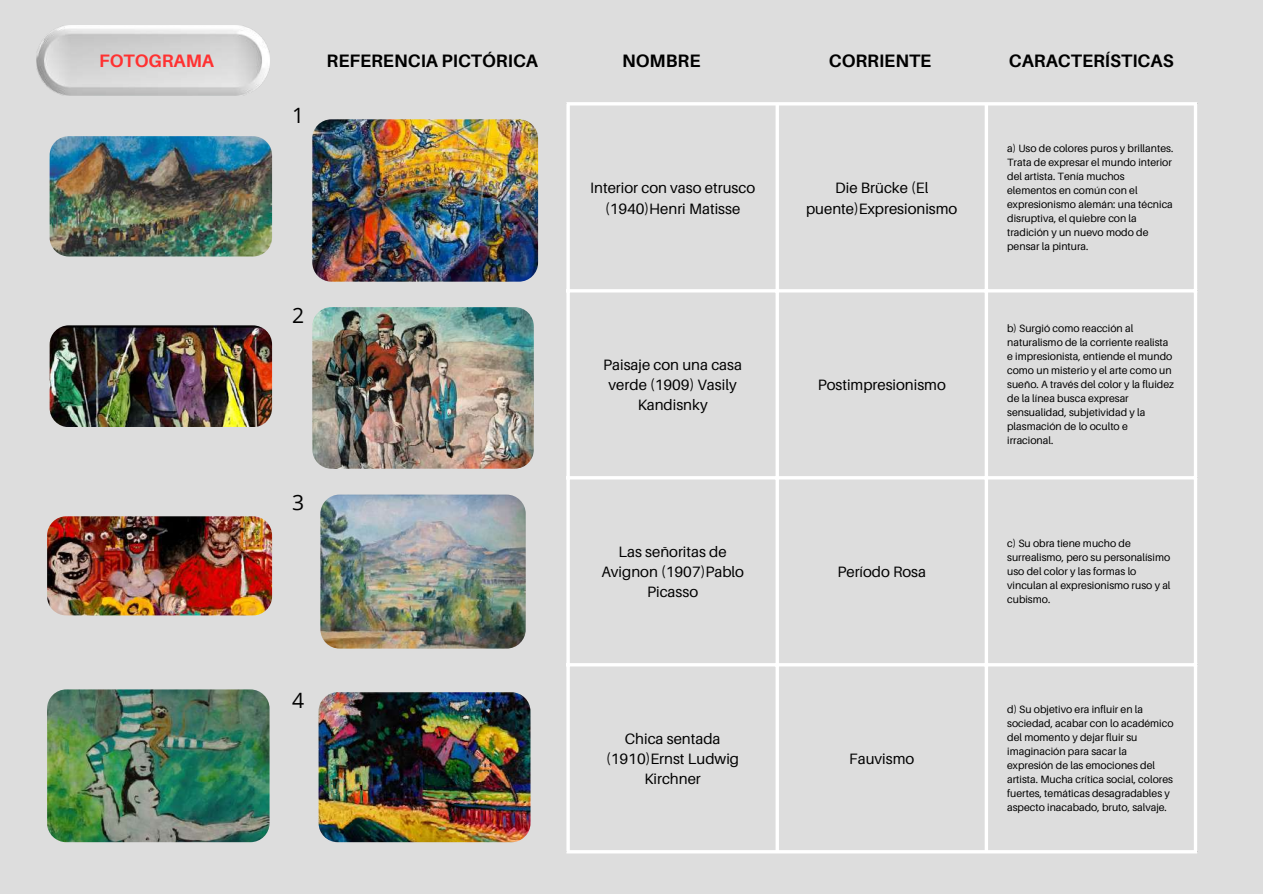
<style>
.page{position:relative;width:1263px;height:894px;background:#fff}
.page>*{position:absolute;margin:0;border:0;box-sizing:border-box;transform-origin:0 0}
.t1{font:21.15px "Open Sans";color:#000}
.t2{font:700 18px "Aileron";color:#000}
.t3{font:700 18px "Aileron";color:#ff3131}
.t4{font:15px/20.2px "Aileron";color:#000;text-align:center}
.t5{font:10.5px/14.1px "Aileron";color:#000}
</style>
<div class="page">
<div style="left:0;top:0;width:1263px;height:893px;background:#ddd"></div>
<svg style="left:566px;top:105px;width:4px;height:744px;background:#f9f9f9"></svg>
<svg style="left:775px;top:105px;width:4px;height:744px;fill:#fff"></svg>
<hr style="left:985px;top:105px;width:3px;height:744px;background:#fff">
<hr style="left:1194px;top:105px;width:3px;height:744px;background:#fff">
<hr style="left:566px;top:102px;width:631px;height:3px;background:#fff">
<hr style="left:566px;top:289px;width:631px;height:3px;background:#fff">
<hr style="left:566px;top:476px;width:631px;height:3px;background:#fff">
<hr style="left:566px;top:663px;width:631px;height:3px;background:#fff">
<svg style="left:566px;top:849px;width:631px;height:4px;fill:#fff"></svg>
<img style="left:312px;top:119px;width:226px;height:162px;border-radius:19px">
<img style="left:312px;top:307px;width:222px;height:161px;border-radius:19px">
<img style="left:320px;top:494px;width:205px;height:154px;border-radius:19px">
<img style="left:319px;top:692px;width:211px;height:149px;border-radius:19px">
<img style="left:47px;top:516px;width:225px;height:99px;border-radius:19px">
<img style="left:47px;top:689px;width:223px;height:152px;border-radius:19px">
<img style="left:50px;top:325px;width:222px;height:101px;border-radius:19px">
<img style="left:50px;top:136px;width:222px;height:120px;border-radius:19px">
<img style="left:36px;top:25px;width:233px;height:70px">
<h2 class="t3" style="left:99px;top:50px;width:116px">FOTOGRAMA</h2>
<h2 class="t2" style="left:327px;top:50px;width:213px">REFERENCIA PICTÓRICA</h2>
<h2 class="t2" style="left:622px;top:50px;width:80px">NOMBRE</h2>
<h2 class="t2" style="left:829px;top:50px;width:104px">CORRIENTE</h2>
<h2 class="t2" style="left:1009px;top:50px;width:166px">CARACTERÍSTICAS</h2>
<h1 class="t1" style="left:292px;top:100px;width:14px">1</h1>
<h1 class="t1" style="left:292px;top:300px;width:14px">2</h1>
<h1 class="t1" style="left:292px;top:487px;width:14px">3</h1>
<h1 class="t1" style="left:292px;top:685px;width:14px">4</h1>
<h3 class="t4" style="left:590px;top:177px;width:166px">Interior con vaso etrusco (1940)Henri Matisse</h3>
<h3 class="t4" style="left:806px;top:177px;width:153px">Die Brücke (El puente)Expresionismo</h3>
<h3 class="t4" style="left:603px;top:354px;width:140px">Paisaje con una casa verde (1909) Vasily<br>Kandisnky</h3>
<h3 class="t4" style="left:601px;top:541px;width:144px">Las señoritas de<br>Avignon (1907)Pablo<br>Picasso</h3>
<h3 class="t4" style="left:606px;top:727px;width:134px">Chica sentada (1910)Ernst Ludwig<br>Kirchner</h3>
<h3 class="t4" style="left:818px;top:374px;width:130px">Postimpresionismo</h3>
<h3 class="t4" style="left:837px;top:561px;width:90px">Período Rosa</h3>
<h3 class="t4" style="left:849px;top:748px;width:67px">Fauvismo</h3>
<p class="t5" style="left:1007px;top:141px;width:168px">a) Uso de colores puros y brillantes.<br>Trata de expresar el mundo interior del artista. Tenía muchos elementos en común con el expresionismo alemán: una técnica disruptiva, el quiebre con la tradición y un nuevo modo de pensar la pintura.</p>
<p class="t5" style="left:1007px;top:321px;width:168px">b) Surgió como reacción al naturalismo de la corriente realista e impresionista, entiende el mundo como un misterio y el arte como un sueño. A través del color y la fluidez de la línea busca expresar sensualidad, subjetividad y la plasmación de lo oculto e irracional.</p>
<p class="t5" style="left:1007px;top:536px;width:165px">c) Su obra tiene mucho de surrealismo, pero su personalísimo uso del color y las formas lo vinculan al expresionismo ruso y al cubismo.</p>
<p class="t5" style="left:1007px;top:701px;width:168px">d) Su objetivo era influir en la sociedad, acabar con lo académico del momento y dejar fluir su imaginación para sacar la expresión de las emociones del artista. Mucha crítica social, colores fuertes, temáticas desagradables y aspecto inacabado, bruto, salvaje.</p>
</div>
